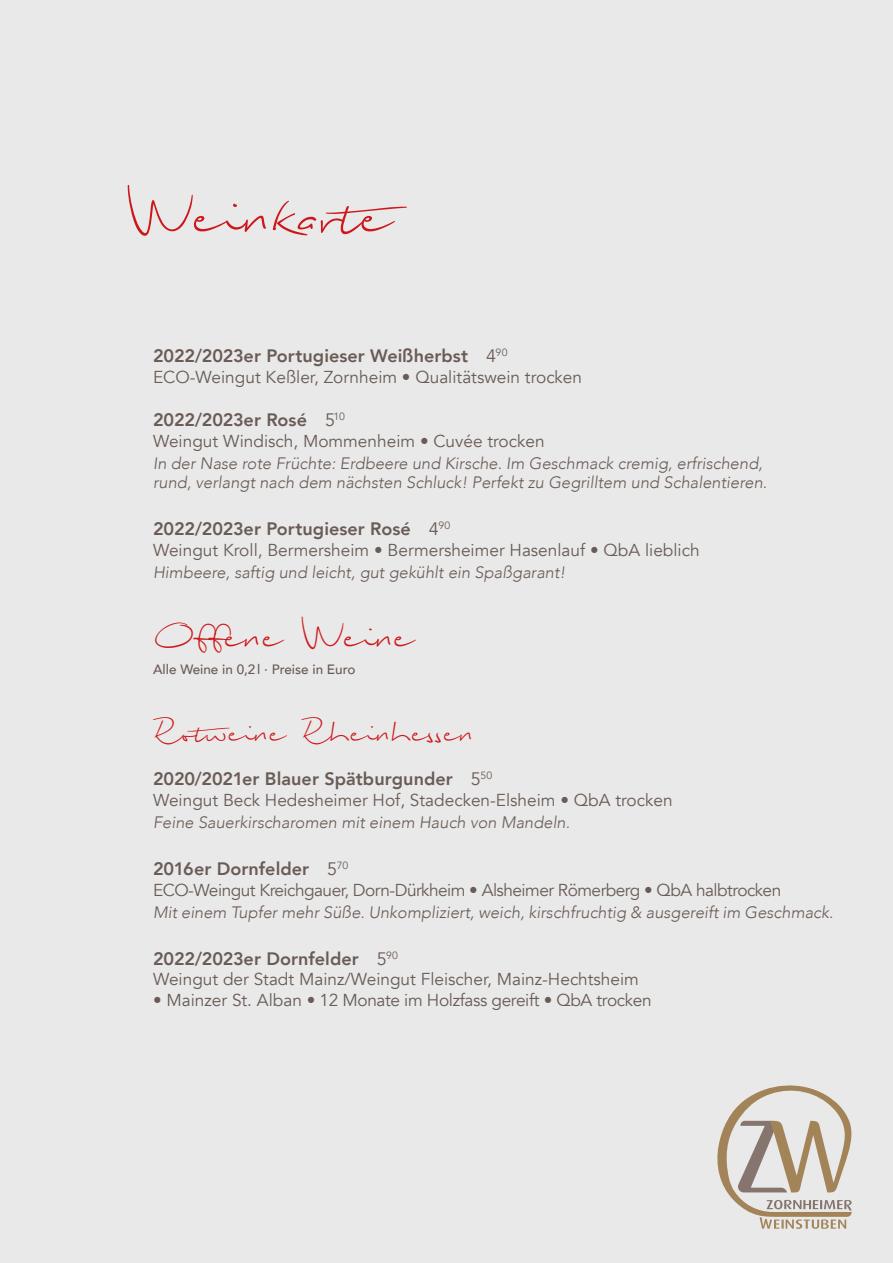
<style>
.page{position:relative;width:893px;height:1263px;background:#e9e9e9}
.page>*{position:absolute;margin:0;border:0;box-sizing:border-box;transform-origin:0 0}
.t1{font:75px "Biloxi Script";color:#cd171a}
.t2{font:48px "Biloxi Script";color:#cd171a}
.t3{font:39px "Biloxi Script";color:#cd171a}
.t4{font:800 18px "Avenir LT Com";color:#695b55}
.t5{font:17.25px "Avenir LT Com";color:#695b55}
.t6{font:17.25px "Avenir LT Com";letter-spacing:-.03em;color:#695b55}
.t7{font:17.25px "Avenir LT Com";letter-spacing:-.02em;color:#695b55}
.t8{font:300 16.5px/19.8px "Avenir LT Com";color:#695b55}
.t9{font:500 13.5px "Avenir LT Com";color:#695b55}
.s1{font-weight:400}
</style>
<div class="page">
<svg style="left:717px;top:1085px;width:135px;height:144px"></svg>
<h1 class="t1" style="left:128px;top:167px;width:293px">Weinkarte</h1>
<p class="t4" style="left:153px;top:345px;width:356px">2022/2023er Portugieser Weißherbst <span class="s1">4</span><sup>90</sup></p>
<p class="t5" style="left:153px;top:367px;width:431px">ECO-Weingut Keßler, Zornheim • Qualitätswein trocken</p>
<p class="t4" style="left:153px;top:409px;width:193px">2022/2023er Rosé <span class="s1">5</span><sup>10</sup></p>
<p class="t5" style="left:153px;top:430px;width:393px">Weingut Windisch, Mommenheim • Cuvée trocken</p>
<p class="t8" style="left:153px;top:453px;width:618px">In der Nase rote Früchte: Erdbeere und Kirsche. Im Geschmack cremig, erfrischend, rund, verlangt nach dem nächsten Schluck! Perfekt zu Gegrilltem und Schalentieren.</p>
<p class="t4" style="left:153px;top:518px;width:299px">2022/2023er Portugieser Rosé <span class="s1">4</span><sup>90</sup></p>
<p class="t5" style="left:153px;top:540px;width:548px">Weingut Kroll, Bermersheim • Bermersheimer Hasenlauf • QbA lieblich</p>
<p class="t8" style="left:153px;top:562px;width:417px">Himbeere, saftig und leicht, gut gekühlt ein Spaßgarant!</p>
<h2 class="t2" style="left:153px;top:606px;width:260px">Offene Weine</h2>
<p class="t9" style="left:153px;top:662px;width:204px">Alle Weine in 0,2l ∙ Preise in Euro</p>
<h3 class="t3" style="left:153px;top:708px;width:321px">Rotweine Rheinhessen</h3>
<p class="t4" style="left:153px;top:768px;width:341px">2020/2021er Blauer Spätburgunder <span class="s1">5</span><sup>50</sup></p>
<p class="t5" style="left:153px;top:790px;width:521px">Weingut Beck Hedesheimer Hof, Stadecken-Elsheim • QbA trocken</p>
<p class="t8" style="left:153px;top:812px;width:421px">Feine Sauerkirscharomen mit einem Hauch von Mandeln.</p>
<p class="t4" style="left:153px;top:858px;width:197px">2016er Dornfelder <span class="s1">5</span><sup>70</sup></p>
<p class="t6" style="left:153px;top:879px;width:630px">ECO-Weingut Kreichgauer, Dorn-Dürkheim • Alsheimer Römerberg • QbA halbtrocken</p>
<p class="t8" style="left:153px;top:902px;width:684px">Mit einem Tupfer mehr Süße. Unkompliziert, weich, kirschfruchtig &amp; ausgereift im Geschmack.</p>
<p class="t4" style="left:153px;top:948px;width:246px">2022/2023er Dornfelder <span class="s1">5</span><sup>90</sup></p>
<p class="t5" style="left:153px;top:969px;width:487px">Weingut der Stadt Mainz/Weingut Fleischer, Mainz-Hechtsheim</p>
<p class="t7" style="left:153px;top:990px;width:500px">• Mainzer St. Alban • 12 Monate im Holzfass gereift • QbA trocken</p>
</div>
